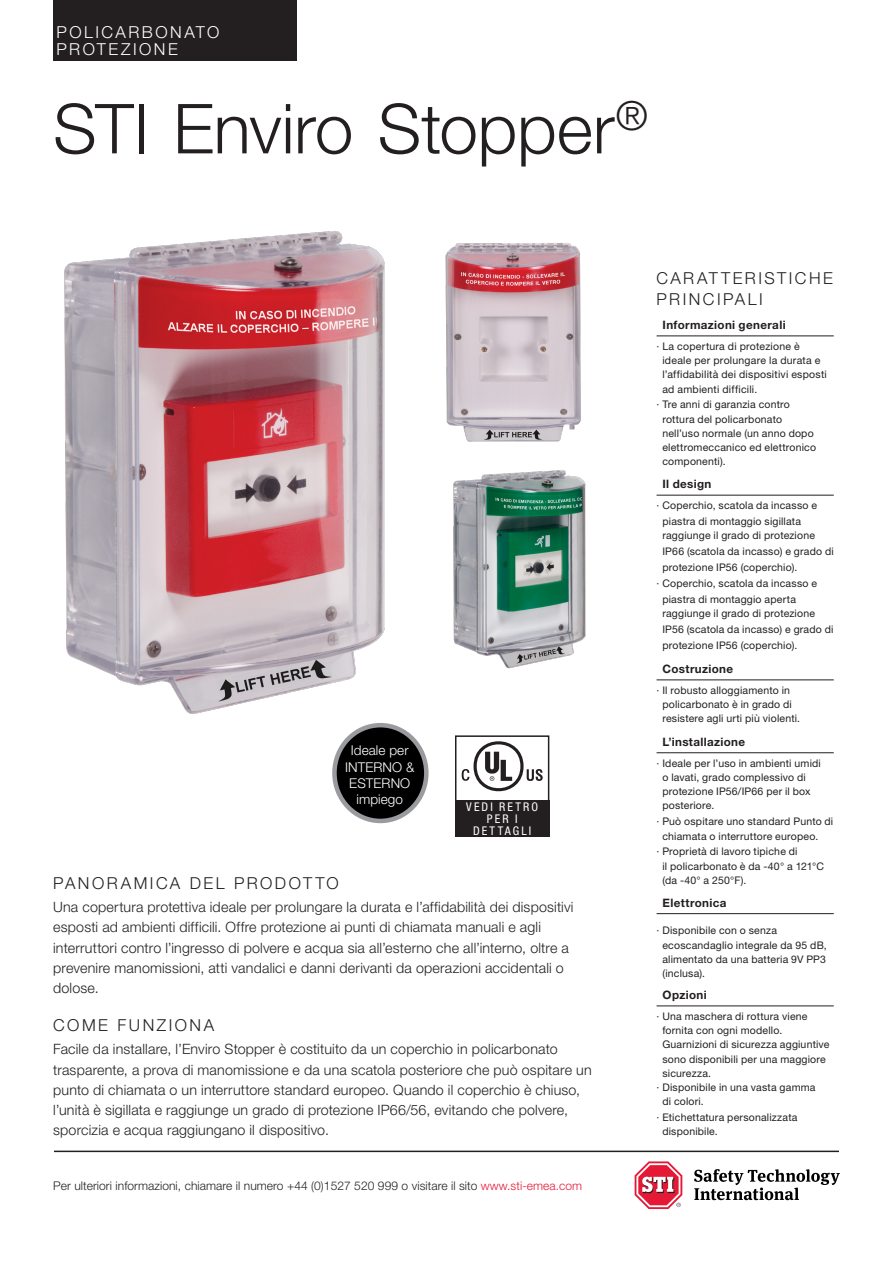
<style>
.page{position:relative;width:893px;height:1263px;background:#fff}
.page>*{position:absolute;margin:0;border:0;box-sizing:border-box;transform-origin:0 0}
.head_1{font:300 69px "Helvetica Neue LT Std";letter-spacing:-.005em;color:#231f20}
.head_3{font:300 16.5px/21px "Helvetica Neue LT Std";letter-spacing:.15em;color:#231f20}
.head_3-2{font:300 16.5px/16.5px "Helvetica Neue LT Std";letter-spacing:.15em;color:#fff}
.text_1{font:300 14.25px/20.2px "Helvetica Neue LT Std";letter-spacing:.015em;color:#231f20}
.t1{font:300 13.5px/16.2px "Helvetica Neue LT Std";letter-spacing:.005em;color:#fff;text-align:center}
.t2{font:300 12px "Helvetica Neue LT Std";letter-spacing:.005em;color:#231f20}
.white_text_in_tab{font:condensed 12px/12px "Helvetica Neue LT Std";letter-spacing:.175em;color:#fff;text-align:center}
.head4_sidebar{font:700 11.7px "Helvetica Neue LT Std";letter-spacing:.03em;color:#231f20}
.sidebar_bullet{font:10.5px/14.2px "Helvetica Neue LT Std";letter-spacing:.02em;color:#231f20}
.head4_sidebar-2{font:10.5px/14.2px "Helvetica Neue LT Std";letter-spacing:.015em;color:#231f20}
.s1{color:#e51836}
</style>
<div class="page">
<hr style="left:657px;top:335px;width:177px;height:1px;background:#231f20">
<hr style="left:657px;top:495px;width:177px;height:1px;background:#231f20">
<hr style="left:657px;top:679px;width:177px;height:1px;background:#231f20">
<hr style="left:657px;top:752px;width:177px;height:1px;background:#231f20">
<hr style="left:657px;top:913px;width:177px;height:1px;background:#231f20">
<hr style="left:657px;top:1005px;width:177px;height:1px;background:#231f20">
<div style="left:53px;top:0;width:243px;height:61px;background:#231f20"></div>
<svg style="left:694px;top:1169px;width:146px;height:31px"></svg>
<svg style="left:635px;top:1161px;width:47px;height:48px"></svg>
<hr style="left:54px;top:1150px;width:785px;height:2px;background:#231f20">
<img style="left:64px;top:231px;width:321px;height:483px">
<div style="left:334px;top:725px;width:92px;height:96px;background:#000;border-radius:50%"></div>
<div style="left:332px;top:723px;width:97px;height:100px;border:4px solid #999b9e;border-radius:50%"></div>
<img style="left:445px;top:243px;width:136px;height:199px">
<img style="left:453px;top:470px;width:133px;height:199px">
<div style="left:455px;top:735px;width:94px;height:92px;border:2px solid #231f20"></div>
<svg style="left:462px;top:741px;width:80px;height:50px"></svg>
<div style="left:455px;top:800px;width:94px;height:36px;background:#231f20"></div>
<p class="head_3-2" style="left:57px;top:24px;width:164px">POLICARBONATO<br>PROTEZIONE</p>
<p class="head_1" style="left:53px;top:87px;width:596px">STI Enviro Stopper<sup>®</sup></p>
<p class="t1" style="left:345px;top:742px;width:71px">Ideale per<br>INTERNO &amp;<br>ESTERNO impiego</p>
<p class="white_text_in_tab" style="left:466px;top:800px;width:73px">VEDI RETRO<br>PER I<br>DETTAGLI</p>
<p class="head_3" style="left:53px;top:872px;width:287px">PANORAMICA DEL PRODOTTO</p>
<p class="text_1" style="left:53px;top:897px;width:522px">Una copertura protettiva ideale per prolungare la durata e l’affidabilità dei dispositivi esposti ad ambienti difficili. Offre protezione ai punti di chiamata manuali e agli interruttori contro l’ingresso di polvere e acqua sia all’esterno che all’interno, oltre a prevenire manomissioni, atti vandalici e danni derivanti da operazioni accidentali o dolose.</p>
<p class="head_3" style="left:53px;top:1015px;width:163px">COME FUNZIONA</p>
<p class="text_1" style="left:53px;top:1039px;width:540px">Facile da installare, l’Enviro Stopper è costituito da un coperchio in policarbonato trasparente, a prova di manomissione e da una scatola posteriore che può ospitare un punto di chiamata o un interruttore standard europeo. Quando il coperchio è chiuso, l’unità è sigillata e raggiunge un grado di protezione IP66/56, evitando che polvere, sporcizia e acqua raggiungano il dispositivo.</p>
<p class="t2" style="left:53px;top:1178px;width:531px">Per ulteriori informazioni, chiamare il numero +44 (0)1527 520 999 o visitare il sito <span class="s1">www.sti-emea.com</span></p>
<p class="head_3" style="left:657px;top:267px;width:178px">CARATTERISTICHE<br>PRINCIPALI</p>
<p class="head4_sidebar" style="left:663px;top:317px;width:125px">Informazioni generali</p>
<p class="sidebar_bullet" style="left:662px;top:339px;width:166px;text-indent:-6px">· La copertura di protezione è ideale per prolungare la durata e l’affidabilità dei dispositivi esposti ad ambienti difficili.</p>
<p class="sidebar_bullet" style="left:662px;top:397px;width:155px;text-indent:-6px">· Tre anni di garanzia contro rottura del policarbonato nell’uso normale (un anno dopo elettromeccanico ed elettronico componenti).</p>
<p class="head4_sidebar" style="left:663px;top:477px;width:50px">Il design</p>
<p class="sidebar_bullet" style="left:657px;top:498px;width:162px">· Coperchio, scatola da incasso e</p>
<p class="sidebar_bullet" style="left:662px;top:514px;width:154px">piastra di montaggio sigillata raggiunge il grado di protezione</p>
<p class="sidebar_bullet" style="left:662px;top:544px;width:173px">IP66 (scatola da incasso) e grado di</p>
<p class="sidebar_bullet" style="left:662px;top:560px;width:136px">protezione IP56 (coperchio).</p>
<p class="sidebar_bullet" style="left:657px;top:576px;width:162px">· Coperchio, scatola da incasso e</p>
<p class="sidebar_bullet" style="left:662px;top:592px;width:154px">piastra di montaggio aperta raggiunge il grado di protezione</p>
<p class="sidebar_bullet" style="left:662px;top:622px;width:173px">IP56 (scatola da incasso) e grado di</p>
<p class="sidebar_bullet" style="left:662px;top:638px;width:136px">protezione IP56 (coperchio).</p>
<p class="head4_sidebar" style="left:663px;top:661px;width:72px">Costruzione</p>
<p class="sidebar_bullet" style="left:662px;top:683px;width:139px;text-indent:-6px">· Il robusto alloggiamento in policarbonato è in grado di resistere agli urti più violenti.</p>
<p class="head4_sidebar" style="left:663px;top:734px;width:84px">L’installazione</p>
<p class="sidebar_bullet" style="left:662px;top:756px;width:160px;text-indent:-6px">· Ideale per l’uso in ambienti umidi o lavati, grado complessivo di protezione IP56/IP66 per il box posteriore.</p>
<p class="sidebar_bullet" style="left:662px;top:814px;width:172px;text-indent:-6px">· Può ospitare uno standard Punto di chiamata o interruttore europeo.</p>
<p class="sidebar_bullet" style="left:662px;top:844px;width:163px;text-indent:-6px">· Proprietà di lavoro tipiche di<br>il policarbonato è da -40° a 121°C (da -40° a 250°F).</p>
<p class="head4_sidebar" style="left:663px;top:895px;width:65px">Elettronica</p>
<p class="head4_sidebar-2" style="left:662px;top:923px;width:166px;text-indent:-6px">· Disponibile con o senza ecoscandaglio integrale da 95 dB, alimentato da una batteria 9V PP3 (inclusa).</p>
<p class="head4_sidebar" style="left:663px;top:987px;width:46px">Opzioni</p>
<p class="sidebar_bullet" style="left:657px;top:1009px;width:152px">· Una maschera di rottura viene</p>
<p class="sidebar_bullet" style="left:662px;top:1023px;width:121px">fornita con ogni modello.</p>
<p class="sidebar_bullet" style="left:662px;top:1037px;width:169px">Guarnizioni di sicurezza aggiuntive</p>
<p class="sidebar_bullet" style="left:662px;top:1051px;width:165px">sono disponibili per una maggiore</p>
<p class="sidebar_bullet" style="left:662px;top:1066px;width:50px">sicurezza.</p>
<p class="sidebar_bullet" style="left:657px;top:1080px;width:161px">· Disponibile in una vasta gamma</p>
<p class="sidebar_bullet" style="left:662px;top:1094px;width:43px">di colori.</p>
<p class="sidebar_bullet" style="left:662px;top:1110px;width:137px;text-indent:-6px">· Etichettatura personalizzata disponibile.</p>
</div>
